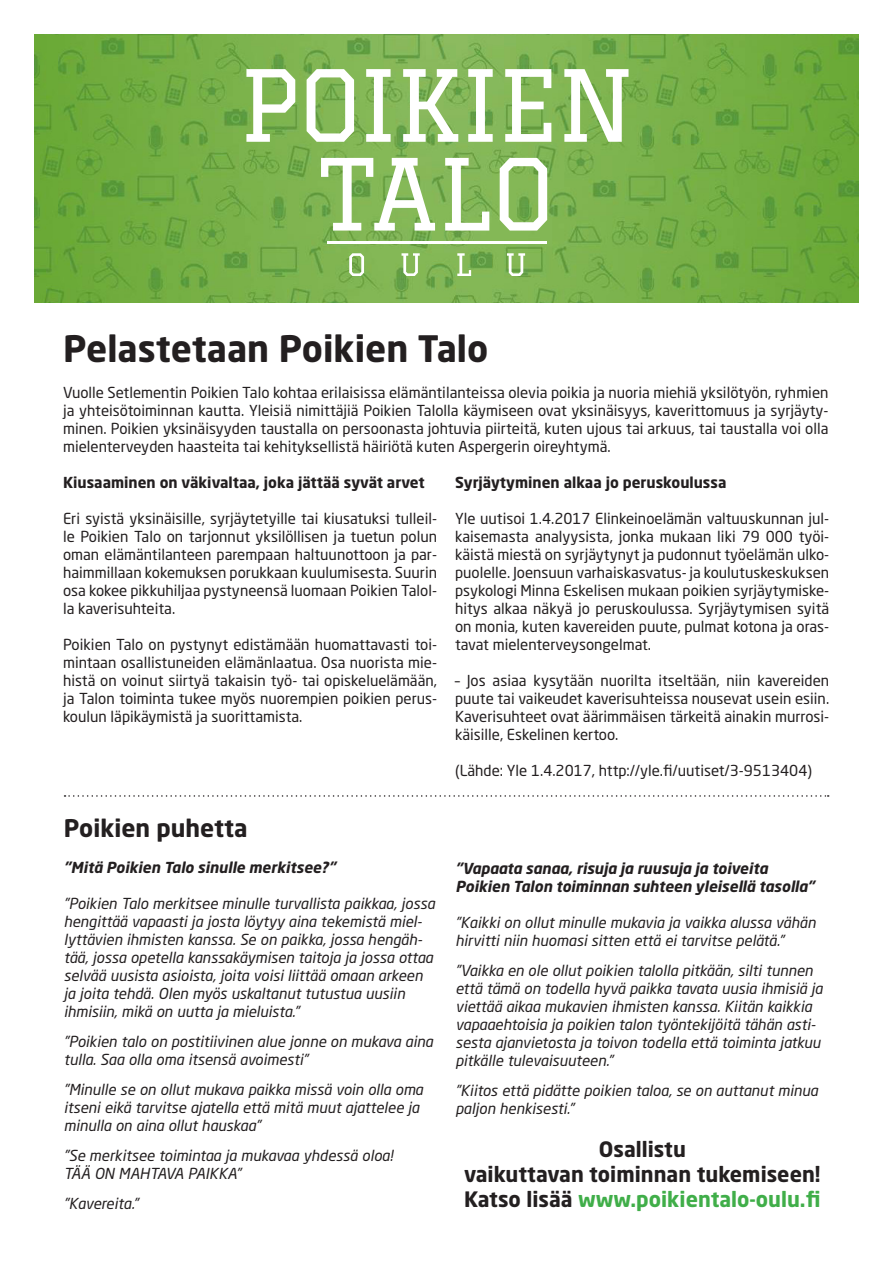
<style>
.page{position:relative;width:893px;height:1263px;background:#fff}
.page>*{position:absolute;margin:0;border:0;box-sizing:border-box;transform-origin:0 0}
.t1{font:700 36px "Neo Sans Pro";color:#231f20}
.t2{font:700 24px "Neo Sans Pro";color:#231f20}
.t3{font:700 21px "Neo Sans Pro";color:#231f20}
.t4{font:700 21px "Neo Sans Pro";color:#40ae49}
.t5{font:15px/18px "Neo Sans Pro";color:#231f20;text-align:justify}
.t6{font:italic 15px/18px "Neo Sans Pro";color:#231f20}
.t7{font:italic 700 15px/18px "Neo Sans Pro";color:#231f20}
.t8{font:700 15px "Neo Sans Pro";color:#231f20}
.s1{color:#231f20}
</style>
<div class="page">
<img style="left:34px;top:34px;width:825px;height:269px">
<svg style="left:246px;top:69px;width:49px;height:73px"></svg>
<svg style="left:307px;top:69px;width:47px;height:73px"></svg>
<svg style="left:366px;top:69px;width:25px;height:73px"></svg>
<svg style="left:403px;top:69px;width:55px;height:73px"></svg>
<svg style="left:468px;top:69px;width:25px;height:73px"></svg>
<svg style="left:505px;top:69px;width:46px;height:73px"></svg>
<svg style="left:564px;top:69px;width:64px;height:73px"></svg>
<svg style="left:321px;top:158px;width:114px;height:73px"></svg>
<svg style="left:445px;top:158px;width:44px;height:73px"></svg>
<svg style="left:500px;top:158px;width:47px;height:73px"></svg>
<svg style="left:349px;top:253px;width:15px;height:23px"></svg>
<svg style="left:402px;top:253px;width:18px;height:23px"></svg>
<svg style="left:457px;top:253px;width:14px;height:23px"></svg>
<svg style="left:507px;top:253px;width:18px;height:23px"></svg>
<hr style="left:328px;top:241px;width:219px;height:2px;background:#fff">
<svg style="left:65px;top:795px;width:764px;height:2px"></svg>
<p class="t1" style="left:63px;top:326px;width:427px">Pelastetaan Poikien Talo</p>
<p class="t5" style="left:63px;top:383px;width:767px">Vuolle Setlementin Poikien Talo kohtaa erilaisissa elämäntilanteissa olevia poikia ja nuoria miehiä yksilötyön, ryhmien ja yhteisötoiminnan kautta. Yleisiä nimittäjiä Poikien Talolla käymiseen ovat yksinäisyys, kaverittomuus ja syrjäyty&shy;minen. Poikien yksinäisyyden taustalla on persoonasta johtuvia piirteitä, kuten ujous tai arkuus, tai taustalla voi olla mielenterveyden haasteita tai kehityksellistä häiriötä kuten Aspergerin oireyhtymä.</p>
<p class="t8" style="left:63px;top:473px;width:363px">Kiusaaminen on väkivaltaa, joka jättää syvät arvet</p>
<p class="t5" style="left:63px;top:509px;width:376px">Eri syistä yksinäisille, syrjäytetyille tai kiusatuksi tulleil&shy;le Poikien Talo on tarjonnut yksilöllisen ja tuetun polun oman elämäntilanteen parempaan haltuunottoon ja par&shy;haimmillaan kokemuksen porukkaan kuulumisesta. Suurin osa kokee pikkuhiljaa pystyneensä luomaan Poikien Talol&shy;la kaverisuhteita.</p>
<p class="t5" style="left:63px;top:635px;width:376px">Poikien Talo on pystynyt edistämään huomattavasti toi&shy;mintaan osallistuneiden elämänlaatua. Osa nuorista mie&shy;histä on voinut siirtyä takaisin työ- tai opiskeluelämään, ja Talon toiminta tukee myös nuorempien poikien perus&shy;koulun läpikäymistä ja suorittamista.</p>
<p class="t2" style="left:64px;top:813px;width:185px">Poikien puhetta</p>
<p class="t7" style="left:64px;top:858px;width:273px">”Mitä Poikien Talo sinulle merkitsee?”</p>
<p class="t6" style="left:64px;top:894px;width:373px">”Poikien Talo merkitsee minulle turvallista paikkaa, jossa hengittää vapaasti ja josta löytyy aina tekemistä miel&shy;lyttävien ihmisten kanssa. Se on paikka, jossa hengäh&shy;tää, jossa opetella kanssakäymisen taitoja ja jossa ottaa selvää uusista asioista, joita voisi liittää omaan arkeen ja joita tehdä. Olen myös uskaltanut tutustua uusiin ihmisiin, mikä on uutta ja mieluista.”</p>
<p class="t6" style="left:64px;top:1032px;width:371px">”Poikien talo on postitiivinen alue jonne on mukava aina tulla. Saa olla oma itsensä avoimesti”</p>
<p class="t6" style="left:64px;top:1080px;width:361px">”Minulle se on ollut mukava paikka missä voin olla oma itseni eikä tarvitse ajatella että mitä muut ajattelee ja minulla on aina ollut hauskaa”</p>
<p class="t6" style="left:64px;top:1146px;width:331px">”Se merkitsee toimintaa ja mukavaa yhdessä oloa!<br>TÄÄ ON MAHTAVA PAIKKA”</p>
<p class="t6" style="left:64px;top:1194px;width:76px">”Kavereita.”</p>
<p class="t8" style="left:455px;top:473px;width:273px">Syrjäytyminen alkaa jo peruskoulussa</p>
<p class="t5" style="left:455px;top:509px;width:376px">Yle uutisoi 1.4.2017 Elinkeinoelämän valtuuskunnan jul&shy;kaisemasta analyysista, jonka mukaan liki 79 000 työi&shy;käistä miestä on syrjäytynyt ja pudonnut työelämän ulko&shy;puolelle. Joensuun varhaiskasvatus- ja koulutuskeskuksen psykologi Minna Eskelisen mukaan poikien syrjäytymiske&shy;hitys alkaa näkyä jo peruskoulussa. Syrjäytymisen syitä on monia, kuten kavereiden puute, pulmat kotona ja oras&shy;tavat mielenterveysongelmat.</p>
<p class="t5" style="left:455px;top:671px;width:376px">– Jos asiaa kysytään nuorilta itseltään, niin kavereiden puute tai vaikeudet kaverisuhteissa nousevat usein esiin.<br>Kaverisuhteet ovat äärimmäisen tärkeitä ainakin murrosi&shy;käisille, Eskelinen kertoo.</p>
<p class="t5" style="left:455px;top:761px;width:358px">(Lähde: Yle 1.4.2017, http://yle.fi/uutiset/3-9513404)</p>
<p class="t7" style="left:455px;top:859px;width:361px">”Vapaata sanaa, risuja ja ruusuja ja toiveita<br>Poikien Talon toiminnan suhteen yleisellä tasolla”</p>
<p class="t6" style="left:455px;top:913px;width:362px">”Kaikki on ollut minulle mukavia ja vaikka alussa vähän hirvitti niin huomasi sitten että ei tarvitse pelätä.”</p>
<p class="t6" style="left:455px;top:961px;width:369px">”Vaikka en ole ollut poikien talolla pitkään, silti tunnen että tämä on todella hyvä paikka tavata uusia ihmisiä ja viettää aikaa mukavien ihmisten kanssa. Kiitän kaikkia vapaaehtoisia ja poikien talon työntekijöitä tähän asti&shy;sesta ajanvietosta ja toivon todella että toiminta jatkuu pitkälle tulevaisuuteen.”</p>
<p class="t6" style="left:455px;top:1081px;width:364px">”Kiitos että pidätte poikien taloa, se on auttanut minua paljon henkisesti.”</p>
<p class="t3" style="left:599px;top:1135px;width:89px">Osallistu</p>
<p class="t3" style="left:464px;top:1161px;width:358px">vaikuttavan toiminnan tukemiseen!</p>
<p class="t4" style="left:464px;top:1186px;width:358px"><span class="s1">Katso lisää</span> www.poikientalo-oulu.fi</p>
</div>
